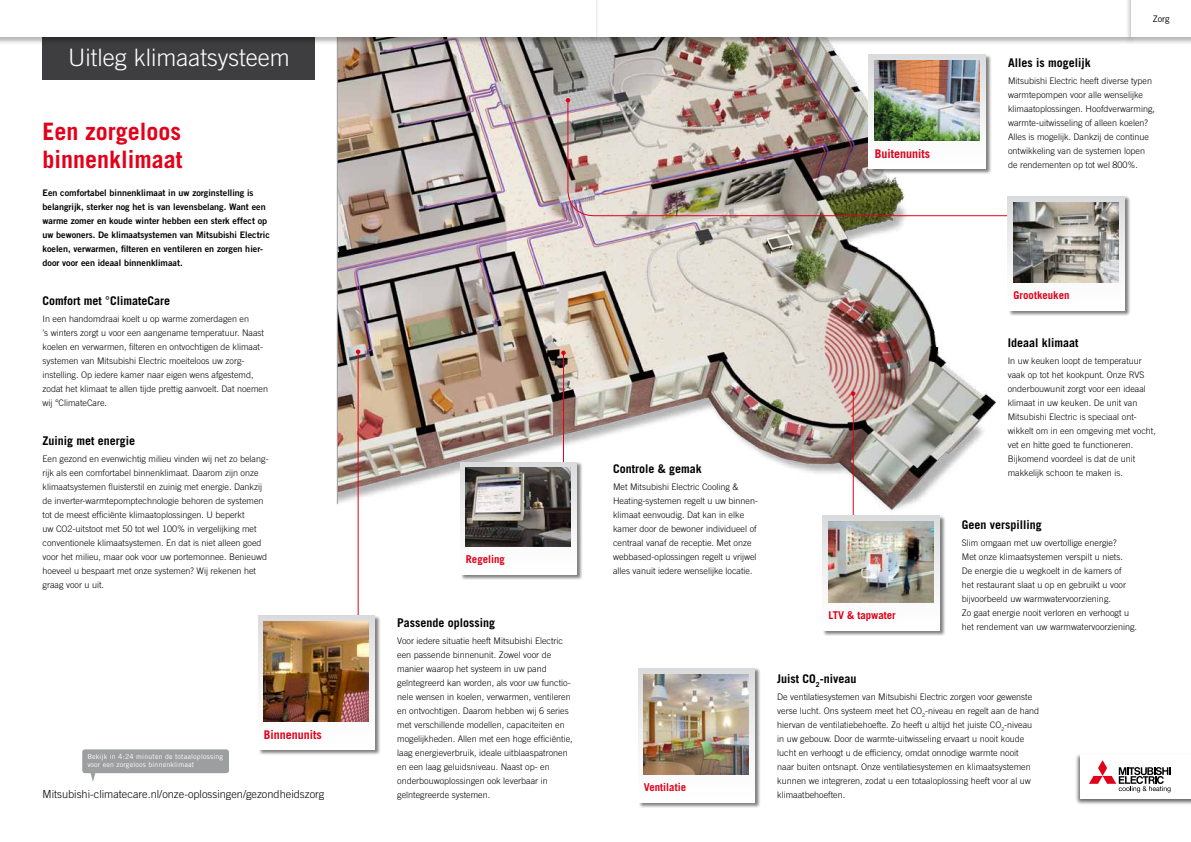
<style>
.page{position:relative;width:1191px;height:842px;background:#fff}
.page>*{position:absolute;margin:0;border:0;box-sizing:border-box;transform-origin:0 0}
.t1{font:700 24px/28px "Trade Gothic LT";color:#e2001a}
.t2{font:300 24px "Trade Gothic LT";color:#fff}
.t3{font:700 12px "Trade Gothic LT";color:#000}
.t4{font:700 12px "Trade Gothic LT";color:#e2001a}
.t5{font:300 11px "Trade Gothic LT";color:#000}
.t6{font:700 10.8px "Trade Gothic LT";color:#e2001a}
.t7{font:300 9px/14px "Trade Gothic LT";color:#000}
.t8{font:9px/14px "Trade Gothic LT Bold Two";color:#000}
.t9{font:9px "Trade Gothic LT";color:#000}
.t10{font:7px/8px "Trade Gothic LT";letter-spacing:.025em;color:#fff}
</style>
<div class="page">
<img style="left:337px;top:45px;width:670px;height:546px">
<hr style="left:337px;top:36px;width:1px;height:468px;background:#9c9e9f">
<div style="left:43px;top:0;width:272px;height:79px;background:#3e3d40"></div>
<div style="left:589px;top:0;width:545px;height:45px;background:#000;opacity:.3"></div>
<div style="left:595px;top:0;width:536px;height:36px;background:#fff"></div>
<div style="left:0;top:0;width:599px;height:45px;background:#000;opacity:.3"></div>
<div style="left:0;top:0;width:595px;height:36px;background:#fff"></div>
<img style="left:567px;top:100px;width:440px;height:116px">
<svg style="left:566px;top:98px;width:4px;height:5px"></svg>
<div style="left:1125px;top:0;width:66px;height:45px;background:#000;opacity:.3"></div>
<div style="left:1131px;top:0;width:60px;height:36px;background:#fff"></div>
<div style="left:638px;top:668px;width:123px;height:140px;background:#000;opacity:.5"></div>
<svg style="left:638px;top:668px;width:116px;height:134px"></svg>
<img style="left:644px;top:674px;width:105px;height:100px">
<img style="left:1076px;top:754px;width:115px;height:50px">
<div style="left:1080px;top:755px;width:111px;height:44px;background:#fff"></div>
<svg style="left:1089px;top:760px;width:81px;height:32px"></svg>
<hr style="left:853px;top:395px;width:1px;height:183px;background:#e2001a">
<svg style="left:851px;top:391px;width:4px;height:5px"></svg>
<div style="left:1007px;top:196px;width:123px;height:120px;background:#000;opacity:.5"></div>
<div style="left:1007px;top:196px;width:117px;height:115px;background:linear-gradient(to bottom,#dcddde,#fff)"></div>
<img style="left:1013px;top:202px;width:105px;height:81px">
<div style="left:869px;top:54px;width:122px;height:121px;background:#000;opacity:.5"></div>
<svg style="left:869px;top:54px;width:116px;height:115px"></svg>
<img style="left:874px;top:61px;width:105px;height:80px">
<div style="left:822px;top:515px;width:123px;height:121px;background:#000;opacity:.5"></div>
<svg style="left:822px;top:515px;width:117px;height:115px"></svg>
<img style="left:828px;top:522px;width:105px;height:80px">
<hr style="left:358px;top:353px;width:1px;height:291px;background:#e2001a">
<svg style="left:356px;top:350px;width:4px;height:4px"></svg>
<hr style="left:563px;top:354px;width:1px;height:157px;background:#e2001a">
<svg style="left:561px;top:351px;width:5px;height:4px"></svg>
<div style="left:258px;top:615px;width:123px;height:140px;background:#000;opacity:.5"></div>
<svg style="left:258px;top:615px;width:117px;height:134px"></svg>
<img style="left:264px;top:621px;width:105px;height:100px">
<div style="left:460px;top:462px;width:123px;height:118px;background:#000;opacity:.5"></div>
<svg style="left:460px;top:462px;width:116px;height:112px"></svg>
<img style="left:466px;top:468px;width:105px;height:78px">
<div style="left:82px;top:749px;width:147px;height:24px;background:#9c9e9f;border-radius:3px"></div>
<svg style="left:90px;top:773px;width:6px;height:9px"></svg>
<h1 class="t2" style="left:68px;top:44px;width:223px">Uitleg klimaatsysteem</h1>
<h1 class="t1" style="left:43px;top:117px;width:142px">Een zorgeloos binnenklimaat</h1>
<p class="t8" style="left:43px;top:186px;width:229px">Een comfortabel binnenklimaat in uw zorginstelling is belangrijk, sterker nog het is van levensbelang. Want een warme zomer en koude winter hebben een sterk effect op uw bewoners. De klimaatsystemen van Mitsubishi Electric koelen, verwarmen, filteren en ventileren en zorgen hier&shy;door voor een ideaal binnenklimaat.</p>
<h2 class="t3" style="left:43px;top:293px;width:129px">Comfort met °ClimateCare</h2>
<p class="t7" style="left:43px;top:312px;width:227px">In een handomdraai koelt u op warme zomerdagen en<br>’s winters zorgt u voor een aangename temperatuur. Naast koelen en verwarmen, filteren en ontvochtigen de klimaat&shy;systemen van Mitsubishi Electric moeiteloos uw zorg&shy;instelling. Op iedere kamer naar eigen wens afgestemd, zodat het klimaat te allen tijde prettig aanvoelt. Dat noemen wij °ClimateCare.</p>
<h2 class="t3" style="left:43px;top:433px;width:94px">Zuinig met energie</h2>
<p class="t7" style="left:43px;top:452px;width:228px">Een gezond en evenwichtig milieu vinden wij net zo belang&shy;rijk als een comfortabel binnenklimaat. Daarom zijn onze klimaatsystemen fluisterstil en zuinig met energie. Dankzij de inverter-warmtepomptechnologie behoren de systemen tot de meest efficiënte klimaatoplossingen. U beperkt<br>uw CO2-uitstoot met 50 tot wel 100% in vergelijking met conventionele klimaatsystemen. En dat is niet alleen goed voor het milieu, maar ook voor uw portemonnee. Benieuwd hoeveel u bespaart met onze systemen? Wij rekenen het graag voor u uit.</p>
<h2 class="t4" style="left:264px;top:727px;width:60px">Binnenunits</h2>
<p class="t10" style="left:87px;top:752px;width:137px">Bekijk in 4:24 minuten de totaaloplossing voor een zorgeloos binnenklimaat</p>
<p class="t5" style="left:43px;top:788px;width:283px">Mitsubishi-climatecare.nl/onze-oplossingen/gezondheidszorg</p>
<h2 class="t4" style="left:874px;top:147px;width:57px">Buitenunits</h2>
<p class="t9" style="left:1152px;top:13px;width:19px">Zorg</p>
<h2 class="t3" style="left:1008px;top:55px;width:84px">Alles is mogelijk</h2>
<p class="t7" style="left:1008px;top:74px;width:148px">Mitsubishi Electric heeft diverse typen warmtepompen voor alle wenselijke klimaatoplossingen. Hoofdverwarming, warmte-uitwisseling of alleen koelen?<br>Alles is mogelijk. Dankzij de continue ontwikkeling van de systemen lopen de rendementen op tot wel 800%.</p>
<p class="t6" style="left:466px;top:552px;width:41px">Regeling</p>
<h2 class="t3" style="left:397px;top:615px;width:99px">Passende oplossing</h2>
<p class="t7" style="left:397px;top:634px;width:177px">Voor iedere situatie heeft Mitsubishi Electric een passende binnenunit. Zowel voor de manier waarop het systeem in uw pand geïntegreerd kan worden, als voor uw functio&shy;nele wensen in koelen, verwarmen, ventileren en ontvochtigen. Daarom hebben wij 6 series met verschillende modellen, capaciteiten en mogelijkheden. Allen met een hoge efficiëntie, laag energieverbruik, ideale uitblaaspatronen en een laag geluidsniveau. Naast op- en onderbouwoplossingen ook leverbaar in geïntegreerde systemen.</p>
<h2 class="t3" style="left:613px;top:461px;width:90px">Controle &amp; gemak</h2>
<p class="t7" style="left:613px;top:480px;width:146px">Met Mitsubishi Electric Cooling &amp; Heating-systemen regelt u uw binnen&shy;klimaat eenvoudig. Dat kan in elke kamer door de bewoner individueel of centraal vanaf de receptie. Met onze webbased-oplossingen regelt u vrijwel alles vanuit iedere wenselijke locatie.</p>
<p class="t6" style="left:644px;top:780px;width:44px">Ventilatie</p>
<p class="t6" style="left:1013px;top:289px;width:57px">Grootkeuken</p>
<p class="t6" style="left:828px;top:608px;width:69px">LTV &amp; tapwater</p>
<h2 class="t3" style="left:1007px;top:335px;width:72px">Ideaal klimaat</h2>
<p class="t7" style="left:1007px;top:354px;width:150px">In uw keuken loopt de temperatuur vaak op tot het kookpunt. Onze RVS onderbouwunit zorgt voor een ideaal klimaat in uw keuken. De unit van Mitsubishi Electric is speciaal ont&shy;wikkelt om in een omgeving met vocht, vet en hitte goed te functioneren.<br>Bijkomend voordeel is dat de unit makkelijk schoon te maken is.</p>
<h2 class="t3" style="left:962px;top:517px;width:82px">Geen verspilling</h2>
<p class="t7" style="left:962px;top:536px;width:177px">Slim omgaan met uw overtollige energie?<br>Met onze klimaatsystemen verspilt u niets.<br>De energie die u wegkoelt in de kamers of<br>het restaurant slaat u op en gebruikt u voor bijvoorbeeld uw warmwatervoorziening.<br>Zo gaat energie nooit verloren en verhoogt u het rendement van uw warmwatervoorziening.</p>
<h2 class="t3" style="left:777px;top:671px;width:81px">Juist CO<sub>2</sub>-niveau</h2>
<p class="t7" style="left:777px;top:690px;width:263px">De ventilatiesystemen van Mitsubishi Electric zorgen voor gewenste verse lucht. Ons systeem meet het CO<sub>2</sub>-niveau en regelt aan de hand hiervan de ventilatiebehoefte. Zo heeft u altijd het juiste CO<sub>2</sub>-niveau in uw gebouw. Door de warmte-uitwisseling ervaart u nooit koude lucht en verhoogt u de efficiency, omdat onnodige warmte nooit<br>naar buiten ontsnapt. Onze ventilatiesystemen en klimaatsystemen kunnen we integreren, zodat u een totaaloplossing heeft voor al uw klimaatbehoeften.</p>
</div>
